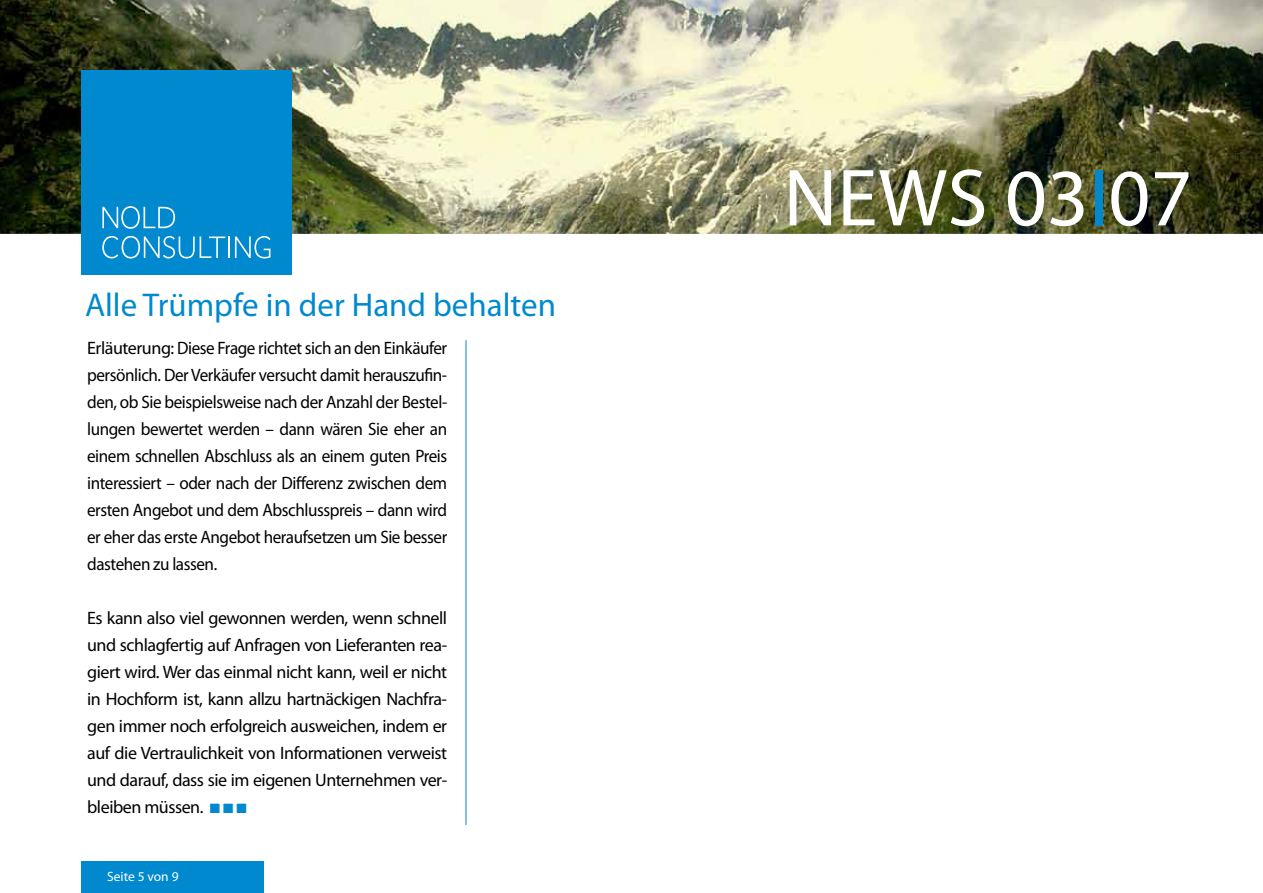
<style>
.page{position:relative;width:1263px;height:893px;background:#fff}
.page>*{position:absolute;margin:0;border:0;box-sizing:border-box;transform-origin:0 0}
.t1{font:81.75px "Myriad Pro";color:#fff}
.t2{font:33px "Myriad Pro";color:#0089cf}
.t3{font:18px/27px "Myriad Pro";letter-spacing:-.025em;color:#000;text-align:justify}
.t4{font:13.5px "Myriad Pro";color:#fff}
.s1{color:#0089cf}
</style>
<div class="page">
<div style="left:81px;top:861px;width:183px;height:32px;background:#0089cf"></div>
<img style="left:0;top:0;width:1263px;height:234px">
<hr style="left:466px;top:340px;width:1px;height:485px;background:#0089cf">
<div style="left:81px;top:70px;width:211px;height:205px;background:#0089cf"></div>
<hr style="left:228px;top:237px;width:2px;height:21px;background:#fff">
<svg style="left:235px;top:236px;width:35px;height:22px"></svg>
<svg style="left:102px;top:236px;width:123px;height:23px"></svg>
<svg style="left:102px;top:206px;width:73px;height:23px"></svg>
<h2 class="t2" style="left:85px;top:284px;width:472px">Alle Trümpfe in der Hand behalten</h2>
<p class="t3" style="left:87px;top:334px;width:362px">Erläuterung: Diese Frage richtet sich an den Einkäufer persönlich. Der Verkäufer versucht damit herauszufin&shy;den, ob Sie beispielsweise nach der Anzahl der Bestel&shy;lungen bewertet werden – dann wären Sie eher an einem schnellen Abschluss als an einem guten Preis interessiert – oder nach der Differenz zwischen dem ersten Angebot und dem Abschlusspreis – dann wird er eher das erste Angebot heraufsetzen um Sie besser dastehen zu lassen.</p>
<p class="t3" style="left:87px;top:604px;width:362px">Es kann also viel gewonnen werden, wenn schnell und schlagfertig auf Anfragen von Lieferanten rea&shy;giert wird. Wer das einmal nicht kann, weil er nicht in Hochform ist, kann allzu hartnäckigen Nachfra&shy;gen immer noch erfolgreich ausweichen, indem er auf die Vertraulichkeit von Informationen verweist und darauf, dass sie im eigenen Unternehmen ver&shy;bleiben müssen. <span class="s1">■</span> <span class="s1">■</span> <span class="s1">■</span></p>
<p class="t4" style="left:107px;top:868px;width:73px">Seite 5 von 9</p>
<h1 class="t1" style="left:783px;top:147px;width:410px">NEWS 03<span class="s1">I</span>07</h1>
</div>
